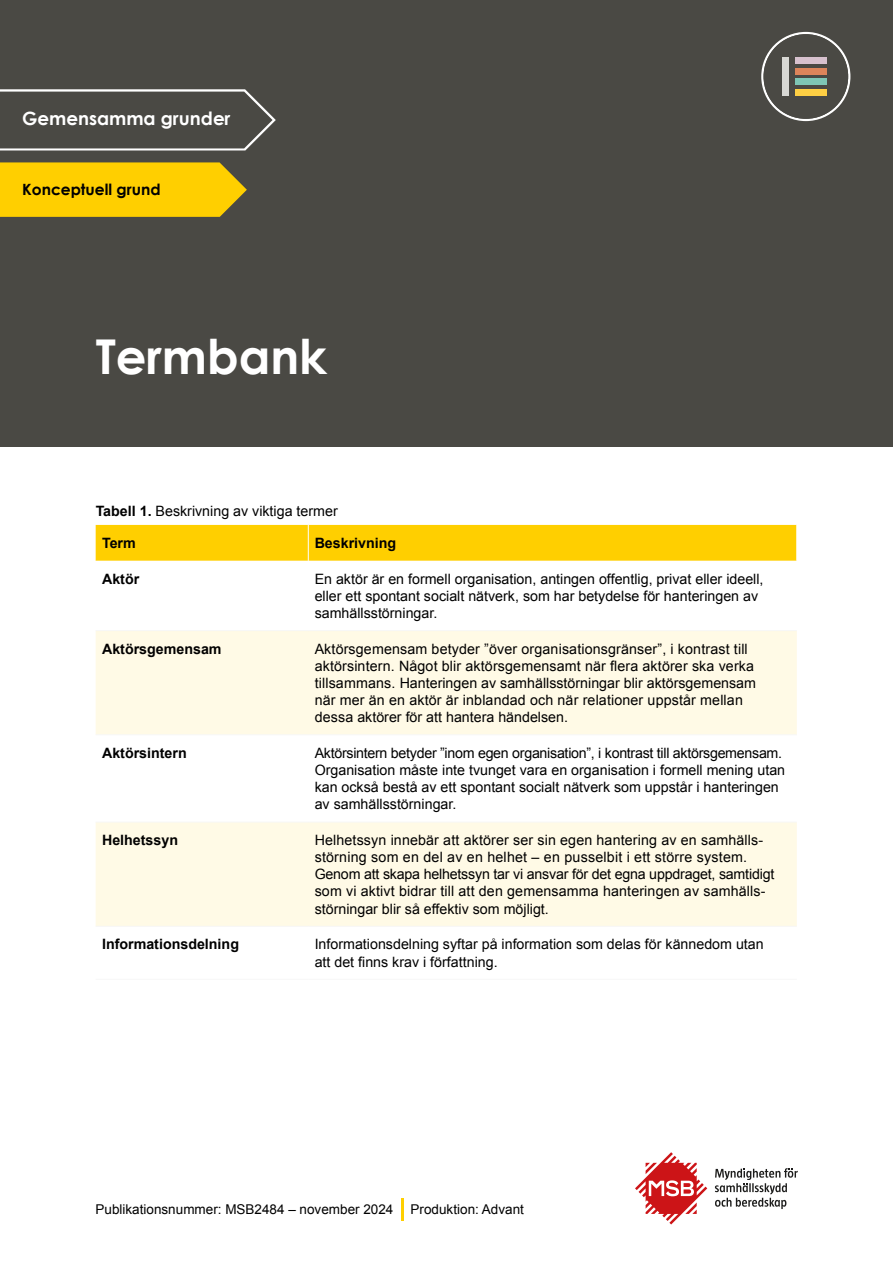
<style>
.page{position:relative;width:893px;height:1263px;background:#fff}
.page>*{position:absolute;margin:0;border:0;box-sizing:border-box;transform-origin:0 0}
.Omslag_Huvudrubrik_H1{font:700 48px "Century Gothic";color:#fff}
.t1{font:700 18.3px "Century Gothic";color:#fff}
.t2{font:700 15.45px "Century Gothic";color:#000}
.Text_höger_kolumn{font:14.25px/17.1px "Arial";color:#000}
.Tabell___Kolumntext_vänster{font:700 14.25px "Arial";color:#000}
.Tabellrubrik___H4{font:14.25px "Arial";color:#000}
.Tabellhuvudrad{font:700 14.25px "Arial";color:#000}
.Omslag_Avsändare{font:13.5px "Arial";color:#000}
.s1{font-weight:700}
</style>
<div class="page">
<svg style="left:635px;top:1152px;width:72px;height:72px"></svg>
<svg style="left:715px;top:1168px;width:83px;height:41px"></svg>
<div style="left:0;top:0;width:893px;height:446px;background:#4a4944"></div>
<svg style="left:0;top:89px;width:276px;height:61px"></svg>
<svg style="left:0;top:162px;width:247px;height:55px;background:#f3c604"></svg>
<svg style="left:761px;top:32px;width:89px;height:89px"></svg>
<div style="left:763px;top:34px;width:85px;height:85px;background:#4a4944;border-radius:50%"></div>
<div style="left:782px;top:57px;width:7px;height:38px;background:#d8d8d4"></div>
<div style="left:795px;top:89px;width:31px;height:7px;background:#fecf44"></div>
<div style="left:795px;top:78px;width:31px;height:7px;background:#7ec6b5"></div>
<div style="left:795px;top:68px;width:31px;height:7px;background:#dc845a"></div>
<div style="left:795px;top:57px;width:31px;height:7px;background:#d7c1ce"></div>
<hr style="left:401px;top:1198px;width:3px;height:23px;background:#ffcf00">
<div style="left:96px;top:525px;width:700px;height:36px;background:#ffcf00"></div>
<svg style="left:96px;top:631px;width:701px;height:295px;fill:#fffae6"></svg>
<hr style="left:308px;top:525px;width:1px;height:36px;background:#fff">
<hr style="left:96px;top:926px;width:212px;height:1px;background:#f7f7f7">
<hr style="left:308px;top:926px;width:489px;height:1px;background:#f7f7f7">
<hr style="left:96px;top:979px;width:212px;height:1px;background:#f7f7f7">
<hr style="left:308px;top:979px;width:489px;height:1px;background:#f7f7f7">
<hr style="left:96px;top:734px;width:212px;height:1px;background:#f7f7f7">
<hr style="left:308px;top:734px;width:489px;height:1px;background:#f7f7f7">
<hr style="left:96px;top:822px;width:212px;height:1px;background:#f7f7f7">
<hr style="left:308px;top:822px;width:489px;height:1px;background:#f7f7f7">
<hr style="left:96px;top:630px;width:212px;height:1px;background:#f7f7f7">
<hr style="left:308px;top:630px;width:489px;height:1px;background:#f7f7f7">
<p class="t1" style="left:22px;top:104px;width:210px">Gemensamma grunder</p>
<p class="t2" style="left:22px;top:177px;width:140px">Konceptuell grund</p>
<h1 class="Omslag_Huvudrubrik_H1" style="left:96px;top:320px;width:233px">Termbank</h1>
<h4 class="Tabellrubrik___H4" style="left:96px;top:502px;width:244px"><span class="s1">Tabell 1.</span> Beskrivning av viktiga termer</h4>
<p class="Tabellhuvudrad" style="left:102px;top:534px;width:35px">Term</p>
<p class="Tabellhuvudrad" style="left:315px;top:534px;width:83px">Beskrivning</p>
<p class="Tabell___Kolumntext_vänster" style="left:102px;top:569px;width:39px">Aktör</p>
<p class="Text_höger_kolumn" style="left:315px;top:570px;width:450px">En aktör är en formell organisation, antingen offentlig, privat eller ideell, eller ett spontant socialt nätverk, som har betydelse för hanteringen av samhällsstörningar.</p>
<p class="Tabell___Kolumntext_vänster" style="left:102px;top:639px;width:121px">Aktörsgemensam</p>
<p class="Text_höger_kolumn" style="left:315px;top:640px;width:443px">Aktörsgemensam betyder ”över organisationsgränser”, i kontrast till aktörs-intern. Något blir aktörsgemensamt när flera aktörer ska verka tillsammans. Hanteringen av samhällsstörningar blir aktörsgemensam när mer än en aktör är inblandad och när relationer uppstår mellan dessa aktörer för att hantera händelsen.</p>
<p class="Tabell___Kolumntext_vänster" style="left:102px;top:743px;width:86px">Aktörsintern</p>
<p class="Text_höger_kolumn" style="left:315px;top:744px;width:472px">Aktörsintern betyder ”inom egen organisation”, i kontrast till aktörsgemensam.<br>Organisation måste inte tvunget vara en organisation i formell mening utan kan också bestå av ett spontant socialt nätverk som uppstår i hanteringen av samhällsstörningar.</p>
<p class="Tabell___Kolumntext_vänster" style="left:102px;top:831px;width:78px">Helhetssyn</p>
<p class="Text_höger_kolumn" style="left:315px;top:832px;width:461px">Helhetssyn innebär att aktörer ser sin egen hantering av en samhälls&shy;störning som en del av en helhet – en pusselbit i ett större system.<br>Genom att skapa helhetssyn tar vi ansvar för det egna uppdraget, samtidigt som vi aktivt bidrar till att den gemensamma hanteringen av samhälls&shy;störningar blir så effektiv som möjligt.</p>
<p class="Tabell___Kolumntext_vänster" style="left:102px;top:935px;width:138px">Informationsdelning</p>
<p class="Text_höger_kolumn" style="left:315px;top:936px;width:451px">Informationsdelning syftar på information som delas för kännedom utan att det finns krav i författning.</p>
<p class="Omslag_Avsändare" style="left:96px;top:1200px;width:299px">Publikationsnummer: MSB2484 – november 2024</p>
<p class="Omslag_Avsändare" style="left:411px;top:1200px;width:115px">Produktion: Advant</p>
</div>
